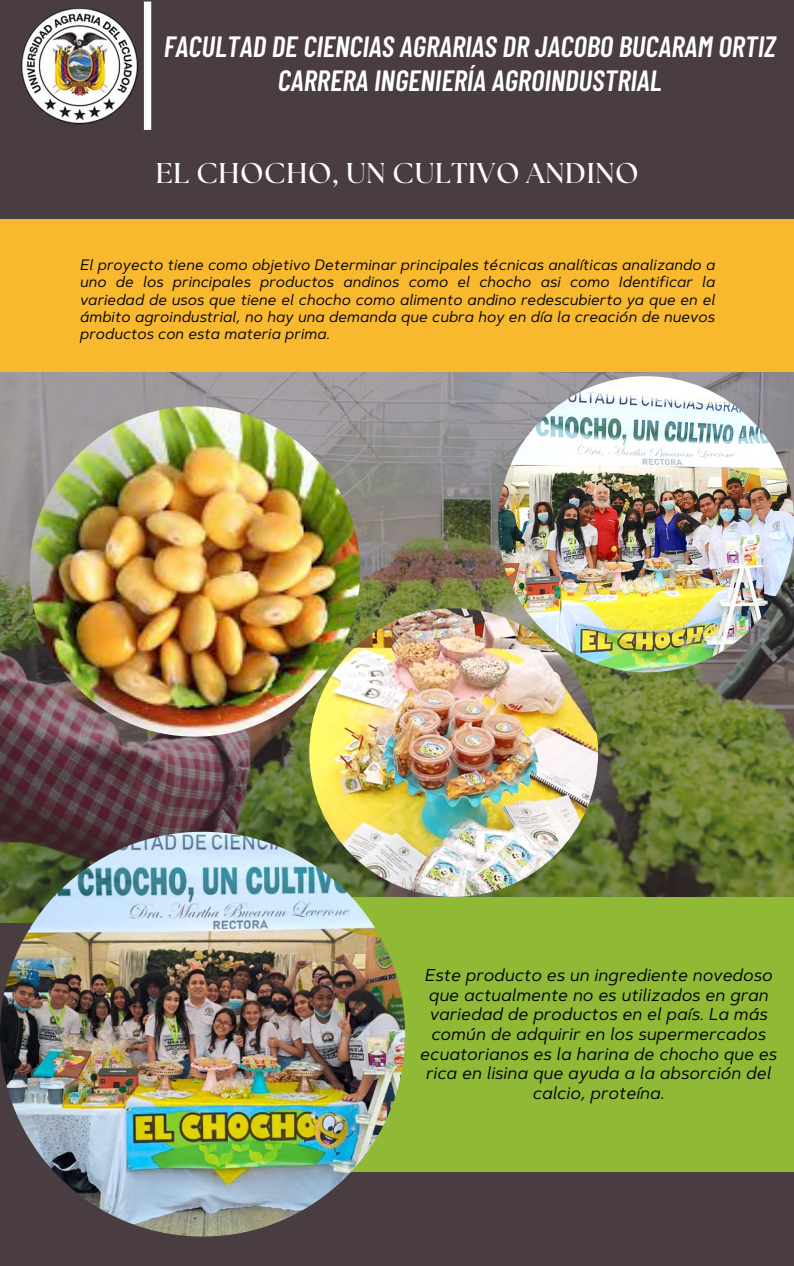
<style>
.page{position:relative;width:794px;height:1266px;background:#fff}
.page>*{position:absolute;margin:0;border:0;box-sizing:border-box;transform-origin:0 0}
.t1{font:italic 600 29.25px/34.3px "Barlow Condensed";color:#fff;text-align:center}
.t2{font:700 28.5px "The Seasons";letter-spacing:.025em;color:#fff}
.t3{font:italic 17.1px/19.7px "Artegra Sans";color:#000;text-align:center}
.t4{font:italic 15px/17.5px "Artegra Sans";color:#000;text-align:justify}
</style>
<div class="page">
<div style="left:0;top:0;width:793px;height:1266px;background:#493d42"></div>
<img style="left:21px;top:8px;width:118px;height:117px">
<div style="left:144px;top:2px;width:7px;height:128px;background:#fff"></div>
<img style="left:0;top:370px;width:793px;height:552px">
<div style="left:0;top:219px;width:792px;height:153px;background:#f8b92f"></div>
<img style="left:30px;top:406px;width:330px;height:330px;border-radius:50%">
<img style="left:309px;top:608px;width:288px;height:289px;border-radius:50%">
<img style="left:498px;top:376px;width:295px;height:296px;border-radius:50%">
<div style="left:79px;top:897px;width:714px;height:274px;background:#90ba36"></div>
<img style="left:0;top:831px;width:405px;height:405px;border-radius:50%">
<h1 class="t1" style="left:164px;top:28px;width:613px">FACULTAD DE CIENCIAS AGRARIAS DR JACOBO BUCARAM ORTIZ<br>CARRERA INGENIERÍA AGROINDUSTRIAL</h1>
<h2 class="t2" style="left:156px;top:160px;width:484px">EL CHOCHO, UN CULTIVO ANDINO</h2>
<p class="t4" style="left:79px;top:255px;width:636px">El proyecto tiene como objetivo Determinar principales técnicas analíticas analizando a uno de los principales productos andinos como el chocho asi como Identificar la variedad de usos que tiene el chocho como alimento andino redescubierto ya que en el ámbito agroindustrial, no hay una demanda que cubra hoy en día la creación de nuevos productos con esta materia prima.</p>
<p class="t3" style="left:419px;top:965px;width:358px">Este producto es un ingrediente novedoso que actualmente no es utilizados en gran variedad de productos en el país. La más común de adquirir en los supermercados ecuatorianos es la harina de chocho que es rica en lisina que ayuda a la absorción del calcio, proteína.</p>
</div>
